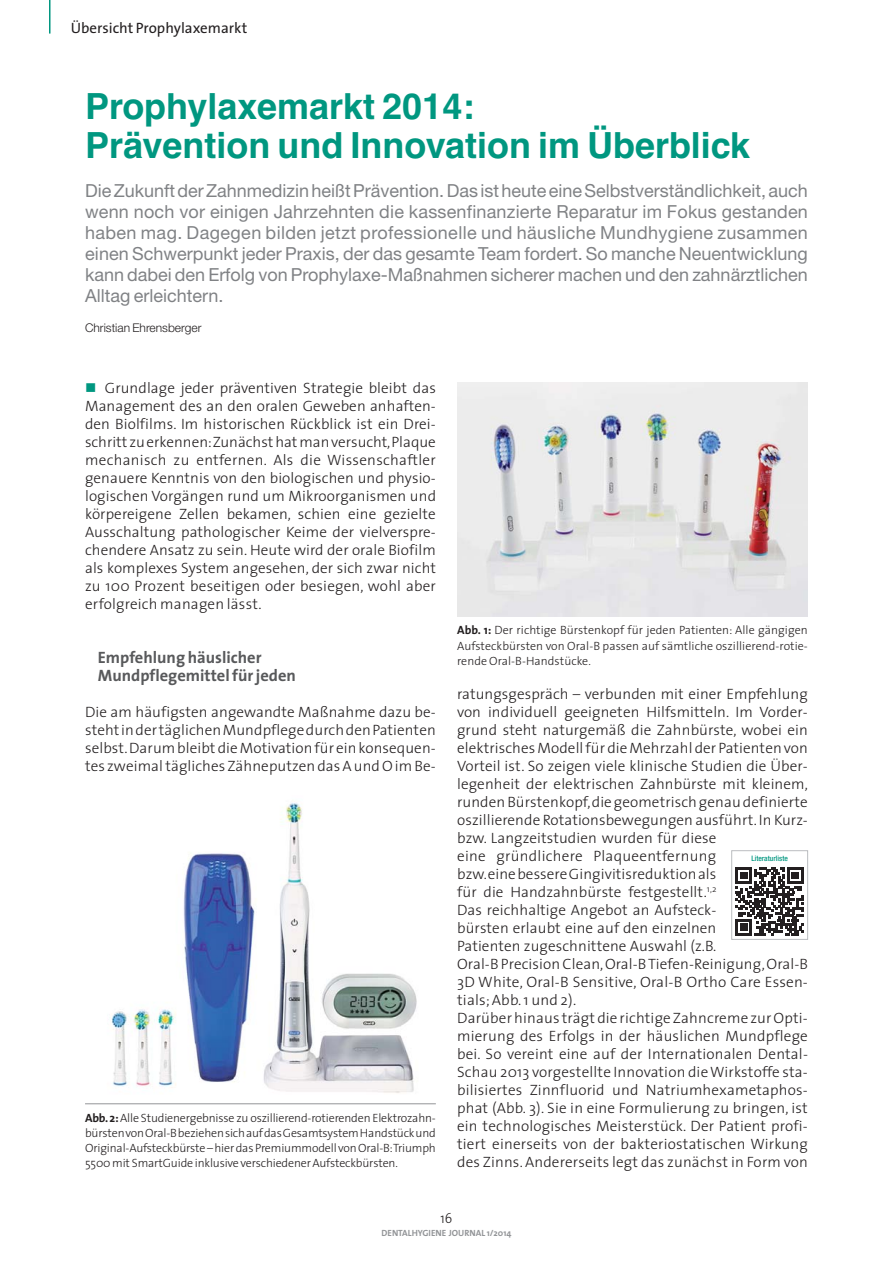
<style>
.page{position:relative;width:893px;height:1263px;background:#fff}
.page>*{position:absolute;margin:0;border:0;box-sizing:border-box;transform-origin:0 0}
.t1{font:700 36px/39px "Helvetica";color:#009780}
.t2{font:18px/21px "Helvetica Neue";color:#808285;text-align:justify}
.t3{font:700 16.5px/18px "The Sans";color:#58595b}
.t4{font:300 15px/18px "The Sans";letter-spacing:.005em;color:#231f20;text-align:justify}
.t5{font:15px "The Sans";color:#231f20}
.t6{font:300 14.25px "The Sans";color:#231f20;scale:.9 1}
.t7{font:300 12px/15px "The Sans";letter-spacing:-.01em;color:#231f20;text-align:justify}
.t8{font:300 12px "Helvetica Neue";color:#231f20}
.t9{font:700 9px "The Sans";color:#939598}
.t10{font:500 condensed 7.5px "Helvetica Neue";color:#009780}
.s1{color:#009780}
.s2{font-weight:700}
</style>
<div class="page">
<hr style="left:49px;top:0;width:2px;height:34px;background:#009780">
<img style="left:457px;top:383px;width:351px;height:234px">
<img style="left:112px;top:803px;width:305px;height:290px">
<hr style="left:85px;top:1103px;width:351px;height:1px;background:#939598">
<div style="left:731px;top:850px;width:77px;height:90px;border:1px solid #bbbdc0"></div>
<svg style="left:736px;top:867px;width:68px;height:68px"></svg>
<p class="t5" style="left:71px;top:23px;width:178px">Übersicht Prophylaxemarkt</p>
<h1 class="t1" style="left:85px;top:87px;width:666px">Prophylaxemarkt 2014:<br>Prävention und Innovation im Überblick</h1>
<p class="t2" style="left:85px;top:182px;width:724px">Die Zukunft der Zahnmedizin heißt Prävention. Das ist heute eine Selbstverständlichkeit, auch wenn noch vor einigen Jahrzehnten die kassenfinanzierte Reparatur im Fokus gestanden haben mag. Dagegen bilden jetzt professionelle und häusliche Mundhygiene zusammen einen Schwerpunkt jeder Praxis, der das gesamte Team fordert. So manche Neuentwicklung kann dabei den Erfolg von Prophylaxe-Maßnahmen sicherer machen und den zahnärztlichen Alltag erleichtern.</p>
<p class="t8" style="left:85px;top:321px;width:118px">Christian Ehrensberger</p>
<p class="t4" style="left:85px;top:380px;width:353px"><span class="s1">■</span> Grundlage jeder präventiven Strategie bleibt das Management des an den oralen Geweben anhaften&shy;den Biolfilms. Im historischen Rückblick ist ein Drei&shy;schritt zu erkennen: Zunächst hat man versucht, Plaque mechanisch zu entfernen. Als die Wissenschaftler genauere Kenntnis von den biologischen und physio - logischen Vorgängen rund um Mikroorganismen und körpereigene Zellen bekamen, schien eine gezielte Ausschaltung pathologischer Keime der vielverspre&shy;chendere Ansatz zu sein. Heute wird der orale Biofilm als komplexes System angesehen, der sich zwar nicht zu 100 Prozent beseitigen oder besiegen, wohl aber erfolgreich managen lässt.</p>
<p class="t3" style="left:98px;top:649px;width:200px">Empfehlung häuslicher<br>Mundpflegemittel für jeden</p>
<p class="t4" style="left:85px;top:704px;width:352px">Die am häufigsten angewandte Maßnahme dazu be&shy;steht in der täglichen Mundpflege durch den Patienten selbst. Darum bleibt die Motivation für ein konsequen&shy;tes zweimal tägliches Zähneputzen das A und O im Be-</p>
<p class="t7" style="left:85px;top:1111px;width:352px"><span class="s2">Abb. 2:</span> Alle Studienergebnisse zu oszillierend-rotierenden Elektrozahn&shy;bürsten von Oral-B beziehen sich auf das Gesamtsystem Handstück und Original-Aufsteckbürste – hier das Premiummodell von Oral-B: Triumph 5500 mit SmartGuide inklusive verschiedener Aufsteckbürsten.</p>
<p class="t7" style="left:457px;top:624px;width:352px"><span class="s2">Abb. 1:</span> Der richtige Bürstenkopf für jeden Patienten: Alle gängigen Aufsteckbürsten von Oral-B passen auf sämtliche oszillierend-rotie&shy;rende Oral-B-Handstücke.</p>
<p class="t4" style="left:457px;top:686px;width:352px;text-align:left">ratungsgespräch – verbunden mit einer Empfehlung von individuell geeigneten Hilfsmitteln. Im Vorder&shy;grund steht naturgemäß die Zahnbürste, wobei ein elektrisches Modell für die Mehrzahl der Patienten von Vorteil ist. So zeigen viele klinische Studien die Über - legenheit der elektrischen Zahnbürste mit kleinem, runden Bürstenkopf, die geometrisch genau definierte oszillierende Rotationsbewegungen ausführt. In Kurz&shy;bzw. Langzeitstudien wurden für diese<br>eine gründlichere Plaqueentfernung<br>bzw. eine bessere Gingivitisreduktion als<br>für die Handzahnbürste festgestellt.<sup>1,2<br></sup>Das reichhaltige Angebot an Aufsteck-<br>bürsten erlaubt eine auf den einzelnen<br>Patienten zugeschnittene Auswahl (z.B.<br>Oral-B Precision Clean, Oral-B Tiefen-Reinigung, Oral-B 3D White, Oral-B Sensitive, Oral-B Ortho Care Essen - tials; Abb. 1 und 2).<br>Darüber hinaus trägt die richtige Zahncreme zur Opti&shy;mierung des Erfolgs in der häuslichen Mundpflege bei. So vereint eine auf der Internationalen Dental-Schau 2013 vorgestellte Innovation die Wirkstoffe sta&shy;bilisiertes Zinnfluorid und Natriumhexametaphos&shy;phat (Abb. 3). Sie in eine Formulierung zu bringen, ist ein technologisches Meisterstück. Der Patient profi&shy;tiert einerseits von der bakteriostatischen Wirkung des Zinns. Andererseits legt das zunächst in Form von</p>
<p class="t10" style="left:751px;top:855px;width:38px">Literaturliste</p>
<p class="t6" style="left:441px;top:1212px;width:15px">16</p>
<p class="t9" style="left:382px;top:1228px;width:131px">DENTALHYGIENE JOURNAL 1/2014</p>
</div>
